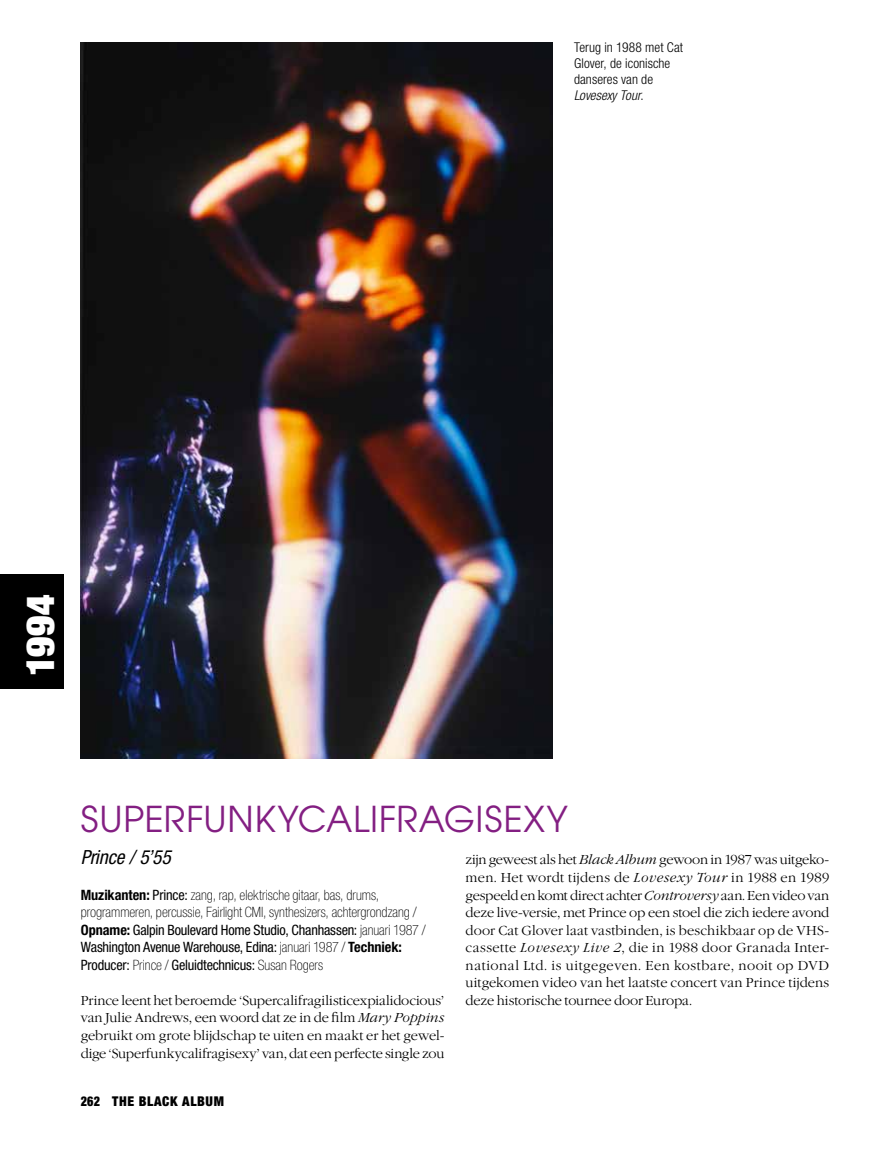
<style>
.page{position:relative;width:893px;height:1149px;background:#fff}
.page>*{position:absolute;margin:0;border:0;box-sizing:border-box;transform-origin:0 0}
.t1{font:900 condensed 39px "Helvetica Neue LT Std";color:#fff}
.t2{font:35.4px "ITC Avant Garde Pro";letter-spacing:.025em;color:#831f82}
.t3{font:italic condensed 19.5px "Helvetica Neue LT Std";letter-spacing:-.01em;color:#000}
.t4{font:100 condensed 14.25px/17.5px "Helvetica Neue LT Std";color:#000}
.t5{font:13.5px/17.5px "Garamond Lit ITC";letter-spacing:-.005em;color:#000;text-align:justify}
.t6{font:300 condensed 13.5px/15.8px "Helvetica Neue LT Std";letter-spacing:.005em;color:#000}
.t7{font:900 condensed 13.5px "Helvetica Neue LT Std";letter-spacing:.045em;color:#000;scale:.9 1}
.s1{font-style:italic}
.s2{font-weight:700}
.s3{font-weight:400}
</style>
<div class="page">
<div style="left:0;top:574px;width:64px;height:115px;background:#000"></div>
<img style="left:81px;top:43px;width:472px;height:715px">
<p class="t6" style="left:574px;top:39px;width:111px">Terug in 1988 met Cat<br>Glover, de iconische danseres van de<br><span class="s1">Lovesexy Tour</span>.</p>
<h1 class="t1" style="left:15px;top:675px;width:83px;rotate:-90deg">1994</h1>
<h2 class="t2" style="left:81px;top:797px;width:489px">SUPERFUNKYCALIFRAGISEXY</h2>
<h3 class="t3" style="left:81px;top:845px;width:91px">Prince / 5’55</h3>
<p class="t4" style="left:81px;top:885px;width:346px"><span class="s2">Muzikanten:</span> <span class="s3">Prince:</span> zang, rap, elektrische gitaar, bas, drums, programmeren, percussie, Fairlight CMI, synthesizers, achtergrondzang / <span class="s2">Opname:</span> <span class="s3">Galpin Boulevard Home Studio, Chanhassen:</span> januari 1987 / <span class="s3">Washington Avenue Warehouse, Edina:</span> januari 1987 / <span class="s2">Techniek:<br></span><span class="s3">Producer:</span> Prince / <span class="s3">Geluidtechnicus:</span> Susan Rogers</p>
<p class="t5" style="left:81px;top:991px;width:365px">Prince leent het beroemde ‘Supercalifragilisticexpialidocious’ van Julie Andrews, een woord dat ze in de film <span class="s1">Mary Poppins </span>gebruikt om grote blijdschap te uiten en maakt er het gewel&shy;dige ‘Superfunkycalifragisexy’ van, dat een perfecte single zou</p>
<p class="t7" style="left:81px;top:1092px;width:161px">262 THE BLACK ALBUM</p>
<p class="t5" style="left:466px;top:851px;width:365px">zijn geweest als het <span class="s1">Black Album</span> gewoon in 1987 was uitgeko&shy;men. Het wordt tijdens de <span class="s1">Lovesexy Tour</span> in 1988 en 1989 gespeeld en komt direct achter <span class="s1">Controversy</span> aan. Een video van deze live-versie, met Prince op een stoel die zich iedere avond door Cat Glover laat vastbinden, is beschikbaar op de VHS&shy;cassette <span class="s1">Lovesexy Live 2</span>, die in 1988 door Granada Inter&shy;national Ltd. is uitgegeven. Een kostbare, nooit op DVD uitgekomen video van het laatste concert van Prince tijdens deze historische tournee door Europa.</p>
</div>
